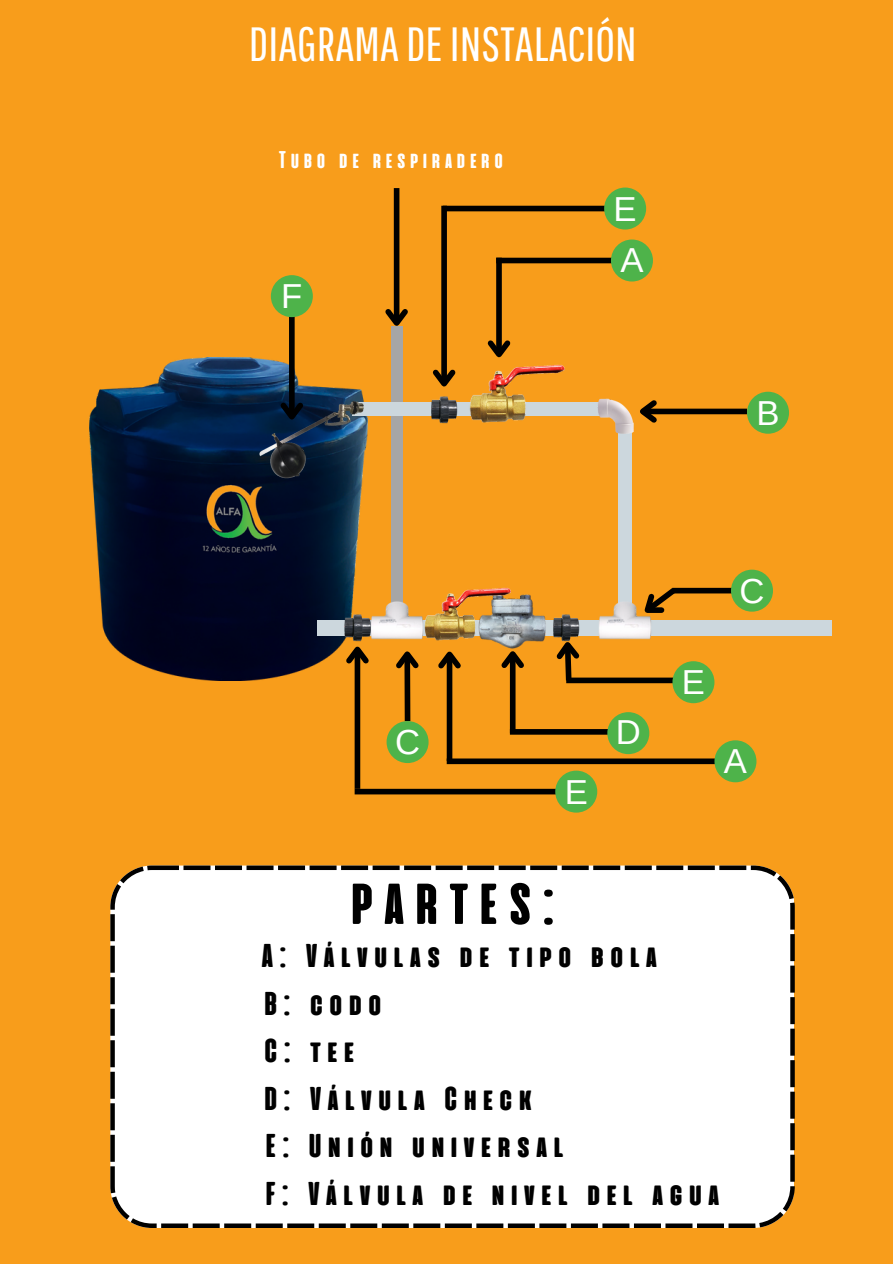
<style>
.page{position:relative;width:893px;height:1264px;background:#fff}
.page>*{position:absolute;margin:0;border:0;box-sizing:border-box;transform-origin:0 0}
.t1{font:800 57.6px "Alienscows";color:#000}
.t2{font:48px "Pathway Gothic One";color:#fff}
.t3{font:34.65px "Arimo";color:#fff}
.t4{font:800 33px "Alienscows";color:#000}
.t5{font:800 24.15px "Alienscows";color:#fff}
</style>
<div class="page">
<div style="left:0;top:0;width:892px;height:1263px;background:#f89d1b"></div>
<img style="left:89px;top:357px;width:278px;height:323px">
<div style="left:391px;top:326px;width:11px;height:309px;background:#a6a6a6"></div>
<div style="left:352px;top:402px;width:253px;height:13px;background:#ccd7dd"></div>
<div style="left:618px;top:431px;width:14px;height:202px;background:#ccd7dd"></div>
<div style="left:317px;top:620px;width:514px;height:15px;background:#ccd7dd"></div>
<div style="left:496px;top:258px;width:6px;height:96px;background:#000"></div>
<svg style="left:487px;top:335px;width:24px;height:8px"></svg>
<div style="left:496px;top:258px;width:121px;height:5px;background:#000"></div>
<div style="left:611px;top:239px;width:42px;height:42px;background:#4eb34a;border-radius:50%"></div>
<div style="left:510px;top:654px;width:5px;height:79px;background:#000"></div>
<svg style="left:501px;top:651px;width:23px;height:22px"></svg>
<div style="left:510px;top:729px;width:101px;height:5px;background:#000"></div>
<div style="left:607px;top:712px;width:42px;height:42px;background:#4eb34a;border-radius:50%"></div>
<div style="left:642px;top:408px;width:105px;height:6px;background:#000"></div>
<svg style="left:640px;top:400px;width:21px;height:23px"></svg>
<div style="left:747px;top:392px;width:42px;height:42px;background:#4eb34a;border-radius:50%"></div>
<svg style="left:653px;top:587px;width:29px;height:26px"></svg>
<div style="left:404px;top:654px;width:6px;height:67px;background:#000"></div>
<svg style="left:396px;top:651px;width:23px;height:22px"></svg>
<div style="left:386px;top:721px;width:42px;height:42px;background:#4eb34a;border-radius:50%"></div>
<div style="left:394px;top:188px;width:5px;height:135px;background:#000"></div>
<svg style="left:385px;top:304px;width:23px;height:28px"></svg>
<img style="left:512px;top:594px;width:30px;height:55px">
<img style="left:468px;top:343px;width:98px;height:80px">
<img style="left:597px;top:398px;width:37px;height:35px">
<img style="left:381px;top:593px;width:41px;height:47px">
<img style="left:596px;top:593px;width:57px;height:47px">
<img style="left:542px;top:614px;width:48px;height:28px">
<img style="left:334px;top:604px;width:47px;height:47px">
<img style="left:420px;top:396px;width:48px;height:28px">
<div style="left:354px;top:649px;width:6px;height:139px;background:#000"></div>
<svg style="left:341px;top:640px;width:33px;height:28px"></svg>
<div style="left:354px;top:788px;width:205px;height:6px;background:#000"></div>
<div style="left:555px;top:770px;width:42px;height:42px;background:#4eb34a;border-radius:50%"></div>
<svg style="left:551px;top:635px;width:33px;height:49px"></svg>
<div style="left:566px;top:677px;width:112px;height:6px;background:#000"></div>
<div style="left:672px;top:661px;width:42px;height:42px;background:#4eb34a;border-radius:50%"></div>
<div style="left:441px;top:206px;width:6px;height:178px;background:#000"></div>
<svg style="left:432px;top:364px;width:24px;height:23px"></svg>
<div style="left:443px;top:206px;width:164px;height:5px;background:#000"></div>
<div style="left:604px;top:187px;width:42px;height:42px;background:#4eb34a;border-radius:50%"></div>
<div style="left:110px;top:865px;width:684px;height:362px;background:#fff"></div>
<img style="left:422px;top:587px;width:90px;height:71px">
<div style="left:446px;top:654px;width:6px;height:107px;background:#000"></div>
<svg style="left:433px;top:645px;width:33px;height:28px"></svg>
<div style="left:446px;top:758px;width:272px;height:6px;background:#000"></div>
<div style="left:714px;top:740px;width:42px;height:42px;background:#4eb34a;border-radius:50%"></div>
<div style="left:672px;top:588px;width:63px;height:5px;background:#000"></div>
<div style="left:731px;top:569px;width:42px;height:42px;background:#4eb34a;border-radius:50%"></div>
<img style="left:258px;top:388px;width:106px;height:106px">
<div style="left:289px;top:305px;width:5px;height:112px;background:#000"></div>
<svg style="left:275px;top:397px;width:33px;height:29px"></svg>
<div style="left:271px;top:275px;width:42px;height:42px;background:#4eb34a;border-radius:50%"></div>
<p class="t2" style="left:249px;top:15px;width:389px">DIAGRAMA DEINSTALACIÓN</p>
<p class="t5" style="left:276px;top:145px;width:230px">Tubo de respiradero</p>
<p class="t3" style="left:281px;top:277px;width:23px">F</p>
<p class="t3" style="left:613px;top:189px;width:25px">E</p>
<p class="t3" style="left:620px;top:241px;width:25px">A</p>
<p class="t3" style="left:756px;top:393px;width:25px">B</p>
<p class="t3" style="left:395px;top:722px;width:27px">C</p>
<p class="t3" style="left:564px;top:772px;width:25px">E</p>
<p class="t3" style="left:615px;top:712px;width:27px">D</p>
<p class="t3" style="left:739px;top:571px;width:27px">C</p>
<p class="t3" style="left:681px;top:663px;width:25px">E</p>
<p class="t3" style="left:723px;top:741px;width:25px">A</p>
<p class="t1" style="left:345px;top:870px;width:216px">PARTES:</p>
<p class="t4" style="left:258px;top:936px;width:403px">A: Válvulas de tipo bola</p>
<p class="t4" style="left:261px;top:984px;width:125px">B: codo</p>
<p class="t4" style="left:261px;top:1031px;width:97px">C: tee</p>
<p class="t4" style="left:261px;top:1078px;width:275px">D: Válvula Check</p>
<p class="t4" style="left:262px;top:1126px;width:305px">E: Unión universal</p>
<p class="t4" style="left:262px;top:1173px;width:461px">F: Válvula de nivel del agua</p>
</div>
